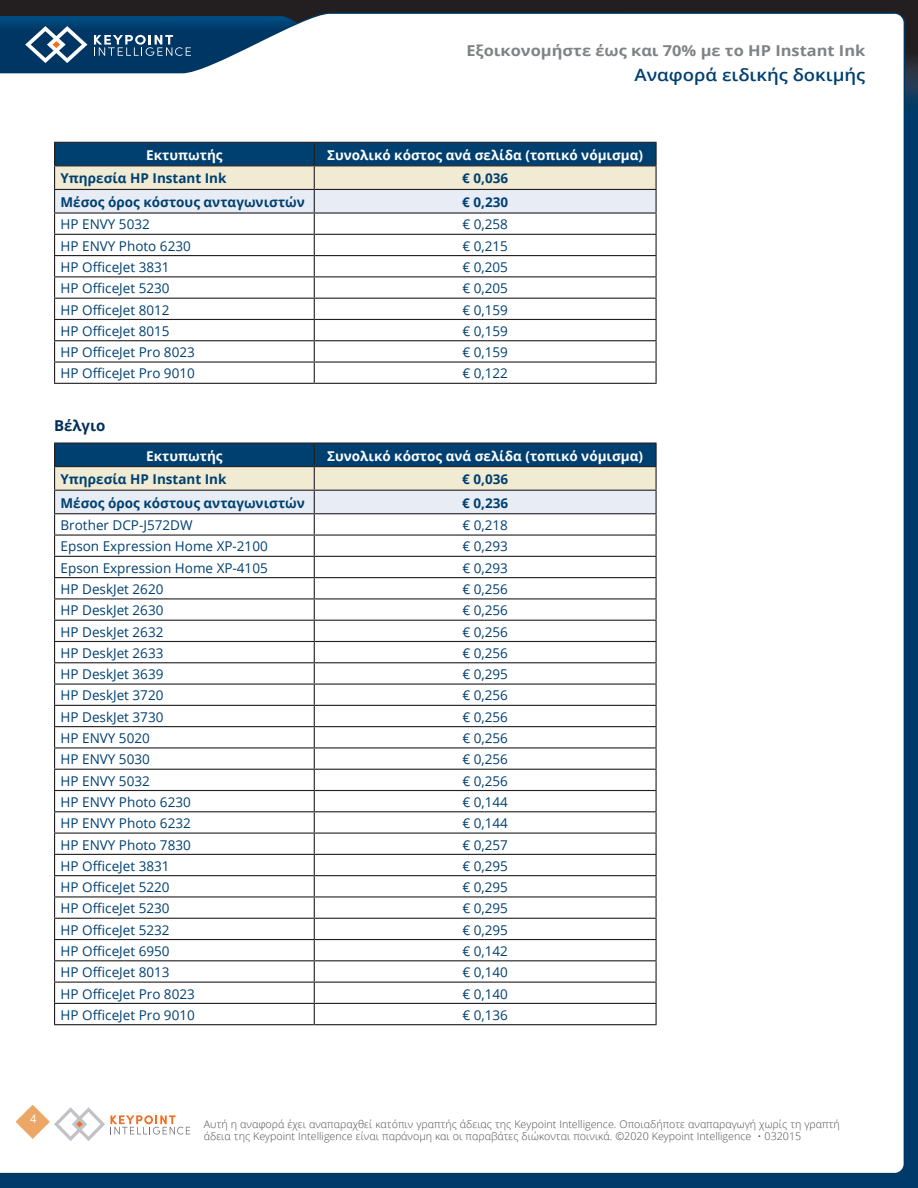
<style>
.page{position:relative;width:918px;height:1188px;background:#fff}
.page>*{position:absolute;margin:0;border:0;box-sizing:border-box;transform-origin:0 0}
.t1{font:600 16.95px "Open Sans";color:#004071;scale:1.09 1}
.t2{font:700 15px "Open Sans";color:#808285;scale:1.09 1}
.CTR_TABLE_HEAD_LEFT{font:700 15px "Open Sans";color:#002f5b}
.CTR_TABLE_TITLE{font:13.5px "Open Sans";color:#004071}
.CTR_TABLE_TITLE-2{font:700 13.5px "Open Sans";color:#004071}
.CTR_TABLE_HEAD_WHITE{font:700 13.5px "Open Sans";color:#fff}
.t3{font:11.85px "Helvetica Neue LT Pro";color:#fff}
.t4{font:300 10.5px/12px "Open Sans";color:#4b4c4d}
</style>
<div class="page">
<div style="left:0;top:60px;width:918px;height:1128px;background:#003a6a"></div>
<div style="left:0;top:0;width:918px;height:72px;background:#231f20"></div>
<svg style="left:906px;top:58px;width:12px;height:42px"></svg>
<div style="left:0;top:12px;width:906px;height:1161px;background:#fff"></div>
<svg style="left:0;top:16px;width:353px;height:69px;background:#7292ac"></svg>
<svg style="left:9px;top:1098px;width:181px;height:47px;background:#f7eee7"></svg>
<svg style="left:54px;top:142px;width:603px;height:241px;background:#d5dbde"></svg>
<hr style="left:54px;top:383px;width:260px;height:1px;background:#231f20">
<hr style="left:314px;top:383px;width:343px;height:1px;background:#231f20">
<hr style="left:54px;top:442px;width:260px;height:2px;background:#231f20">
<hr style="left:314px;top:442px;width:343px;height:2px;background:#231f20">
<svg style="left:54px;top:443px;width:603px;height:581px;background:#e7e9ea"></svg>
<hr style="left:54px;top:1024px;width:260px;height:1px;background:#231f20">
<hr style="left:314px;top:1024px;width:343px;height:1px;background:#231f20">
<p class="t2" style="left:466px;top:40px;width:368px">Εξοικονομήστε έως και 70% με το HP Instant Ink</p>
<p class="t1" style="left:634px;top:63px;width:213px">Αναφορά ειδικής δοκιμής</p>
<p class="CTR_TABLE_HEAD_WHITE" style="left:146px;top:145px;width:78px">Εκτυπωτής</p>
<p class="CTR_TABLE_HEAD_WHITE" style="left:327px;top:145px;width:317px">Συνολικό κόστος ανά σελίδα (τοπικό νόμισμα)</p>
<p class="CTR_TABLE_TITLE-2" style="left:61px;top:169px;width:167px">Υπηρεσία HP Instant Ink</p>
<p class="CTR_TABLE_TITLE-2" style="left:462px;top:169px;width:47px">€ 0,036</p>
<p class="CTR_TABLE_TITLE-2" style="left:61px;top:193px;width:246px">Μέσος όρος κόστους ανταγωνιστών</p>
<p class="CTR_TABLE_TITLE-2" style="left:462px;top:193px;width:47px">€ 0,230</p>
<p class="CTR_TABLE_TITLE" style="left:61px;top:215px;width:91px">HP ENVY 5032</p>
<p class="CTR_TABLE_TITLE" style="left:462px;top:215px;width:47px">€ 0,258</p>
<p class="CTR_TABLE_TITLE" style="left:61px;top:237px;width:132px">HP ENVY Photo 6230</p>
<p class="CTR_TABLE_TITLE" style="left:462px;top:237px;width:47px">€ 0,215</p>
<p class="CTR_TABLE_TITLE" style="left:61px;top:258px;width:111px">HP OfficeJet 3831</p>
<p class="CTR_TABLE_TITLE" style="left:462px;top:258px;width:47px">€ 0,205</p>
<p class="CTR_TABLE_TITLE" style="left:61px;top:279px;width:111px">HP OfficeJet 5230</p>
<p class="CTR_TABLE_TITLE" style="left:462px;top:279px;width:47px">€ 0,205</p>
<p class="CTR_TABLE_TITLE" style="left:61px;top:300px;width:111px">HP OfficeJet 8012</p>
<p class="CTR_TABLE_TITLE" style="left:462px;top:300px;width:47px">€ 0,159</p>
<p class="CTR_TABLE_TITLE" style="left:61px;top:322px;width:111px">HP OfficeJet 8015</p>
<p class="CTR_TABLE_TITLE" style="left:462px;top:322px;width:47px">€ 0,159</p>
<p class="CTR_TABLE_TITLE" style="left:61px;top:343px;width:136px">HP OfficeJet Pro 8023</p>
<p class="CTR_TABLE_TITLE" style="left:462px;top:343px;width:47px">€ 0,159</p>
<p class="CTR_TABLE_TITLE" style="left:61px;top:364px;width:136px">HP OfficeJet Pro 9010</p>
<p class="CTR_TABLE_TITLE" style="left:462px;top:364px;width:47px">€ 0,122</p>
<p class="CTR_TABLE_HEAD_LEFT" style="left:54px;top:415px;width:53px">Βέλγιο</p>
<p class="CTR_TABLE_HEAD_WHITE" style="left:146px;top:446px;width:78px">Εκτυπωτής</p>
<p class="CTR_TABLE_HEAD_WHITE" style="left:327px;top:446px;width:317px">Συνολικό κόστος ανά σελίδα (τοπικό νόμισμα)</p>
<p class="CTR_TABLE_TITLE-2" style="left:61px;top:470px;width:167px">Υπηρεσία HP Instant Ink</p>
<p class="CTR_TABLE_TITLE-2" style="left:462px;top:470px;width:47px">€ 0,036</p>
<p class="CTR_TABLE_TITLE-2" style="left:61px;top:493px;width:246px">Μέσος όρος κόστους ανταγωνιστών</p>
<p class="CTR_TABLE_TITLE-2" style="left:462px;top:493px;width:47px">€ 0,236</p>
<p class="CTR_TABLE_TITLE" style="left:61px;top:516px;width:134px">Brother DCP-J572DW</p>
<p class="CTR_TABLE_TITLE" style="left:462px;top:516px;width:47px">€ 0,218</p>
<p class="CTR_TABLE_TITLE" style="left:61px;top:537px;width:209px">Epson Expression Home XP-2100</p>
<p class="CTR_TABLE_TITLE" style="left:462px;top:537px;width:47px">€ 0,293</p>
<p class="CTR_TABLE_TITLE" style="left:61px;top:559px;width:209px">Epson Expression Home XP-4105</p>
<p class="CTR_TABLE_TITLE" style="left:462px;top:559px;width:47px">€ 0,293</p>
<p class="CTR_TABLE_TITLE" style="left:61px;top:580px;width:104px">HP DeskJet 2620</p>
<p class="CTR_TABLE_TITLE" style="left:462px;top:580px;width:47px">€ 0,256</p>
<p class="CTR_TABLE_TITLE" style="left:61px;top:601px;width:104px">HP DeskJet 2630</p>
<p class="CTR_TABLE_TITLE" style="left:462px;top:601px;width:47px">€ 0,256</p>
<p class="CTR_TABLE_TITLE" style="left:61px;top:622px;width:104px">HP DeskJet 2632</p>
<p class="CTR_TABLE_TITLE" style="left:462px;top:622px;width:47px">€ 0,256</p>
<p class="CTR_TABLE_TITLE" style="left:61px;top:644px;width:104px">HP DeskJet 2633</p>
<p class="CTR_TABLE_TITLE" style="left:462px;top:644px;width:47px">€ 0,256</p>
<p class="CTR_TABLE_TITLE" style="left:61px;top:665px;width:104px">HP DeskJet 3639</p>
<p class="CTR_TABLE_TITLE" style="left:462px;top:665px;width:47px">€ 0,295</p>
<p class="CTR_TABLE_TITLE" style="left:61px;top:686px;width:104px">HP DeskJet 3720</p>
<p class="CTR_TABLE_TITLE" style="left:462px;top:686px;width:47px">€ 0,256</p>
<p class="CTR_TABLE_TITLE" style="left:61px;top:708px;width:104px">HP DeskJet 3730</p>
<p class="CTR_TABLE_TITLE" style="left:462px;top:708px;width:47px">€ 0,256</p>
<p class="CTR_TABLE_TITLE" style="left:61px;top:729px;width:91px">HP ENVY 5020</p>
<p class="CTR_TABLE_TITLE" style="left:462px;top:729px;width:47px">€ 0,256</p>
<p class="CTR_TABLE_TITLE" style="left:61px;top:750px;width:91px">HP ENVY 5030</p>
<p class="CTR_TABLE_TITLE" style="left:462px;top:750px;width:47px">€ 0,256</p>
<p class="CTR_TABLE_TITLE" style="left:61px;top:772px;width:91px">HP ENVY 5032</p>
<p class="CTR_TABLE_TITLE" style="left:462px;top:772px;width:47px">€ 0,256</p>
<p class="CTR_TABLE_TITLE" style="left:61px;top:793px;width:132px">HP ENVY Photo 6230</p>
<p class="CTR_TABLE_TITLE" style="left:462px;top:793px;width:47px">€ 0,144</p>
<p class="CTR_TABLE_TITLE" style="left:61px;top:814px;width:132px">HP ENVY Photo 6232</p>
<p class="CTR_TABLE_TITLE" style="left:462px;top:814px;width:47px">€ 0,144</p>
<p class="CTR_TABLE_TITLE" style="left:61px;top:835px;width:132px">HP ENVY Photo 7830</p>
<p class="CTR_TABLE_TITLE" style="left:462px;top:835px;width:47px">€ 0,257</p>
<p class="CTR_TABLE_TITLE" style="left:61px;top:857px;width:111px">HP OfficeJet 3831</p>
<p class="CTR_TABLE_TITLE" style="left:462px;top:857px;width:47px">€ 0,295</p>
<p class="CTR_TABLE_TITLE" style="left:61px;top:878px;width:111px">HP OfficeJet 5220</p>
<p class="CTR_TABLE_TITLE" style="left:462px;top:878px;width:47px">€ 0,295</p>
<p class="CTR_TABLE_TITLE" style="left:61px;top:899px;width:111px">HP OfficeJet 5230</p>
<p class="CTR_TABLE_TITLE" style="left:462px;top:899px;width:47px">€ 0,295</p>
<p class="CTR_TABLE_TITLE" style="left:61px;top:921px;width:111px">HP OfficeJet 5232</p>
<p class="CTR_TABLE_TITLE" style="left:462px;top:921px;width:47px">€ 0,295</p>
<p class="CTR_TABLE_TITLE" style="left:61px;top:942px;width:111px">HP OfficeJet 6950</p>
<p class="CTR_TABLE_TITLE" style="left:462px;top:942px;width:47px">€ 0,142</p>
<p class="CTR_TABLE_TITLE" style="left:61px;top:963px;width:111px">HP OfficeJet 8013</p>
<p class="CTR_TABLE_TITLE" style="left:462px;top:963px;width:47px">€ 0,140</p>
<p class="CTR_TABLE_TITLE" style="left:61px;top:984px;width:136px">HP OfficeJet Pro 8023</p>
<p class="CTR_TABLE_TITLE" style="left:462px;top:984px;width:47px">€ 0,140</p>
<p class="CTR_TABLE_TITLE" style="left:61px;top:1006px;width:136px">HP OfficeJet Pro 9010</p>
<p class="CTR_TABLE_TITLE" style="left:462px;top:1006px;width:47px">€ 0,136</p>
<p class="t3" style="left:30px;top:1111px;width:8px">4</p>
<p class="t4" style="left:204px;top:1118px;width:637px">Αυτή η αναφορά έχει αναπαραχθεί κατόπιν γραπτής άδειας της Keypoint Intelligence. Οποιαδήποτε αναπαραγωγή χωρίς τη γραπτή άδεια της Keypoint Intelligence είναι παράνομη και οι παραβάτες διώκονται ποινικά. ©2020 Keypoint Intelligence • 032015</p>
</div>
